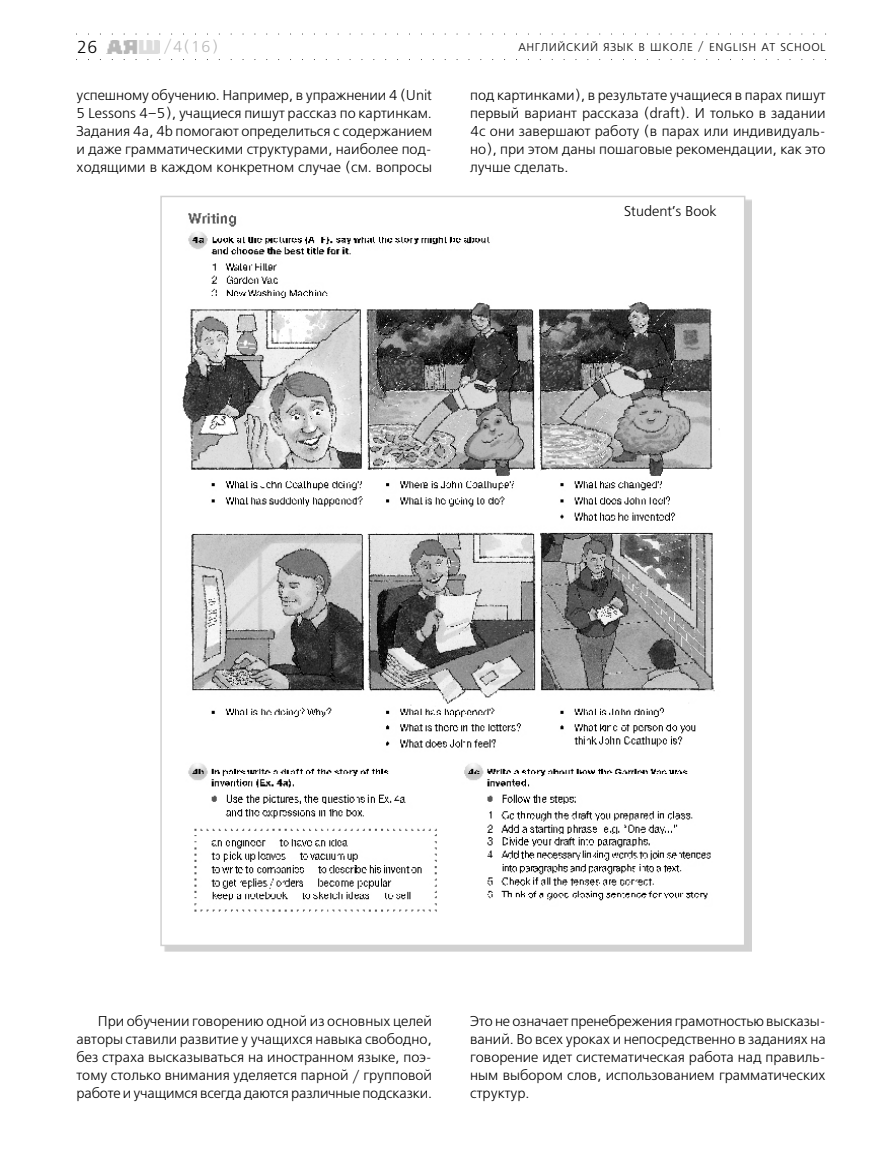
<style>
.page{position:relative;width:881px;height:1170px;background:#fff}
.page>*{position:absolute;margin:0;border:0;box-sizing:border-box;transform-origin:0 0}
.t1{font:17.25px "Free Set Light C";color:#000}
.t2{font:15.75px "Free Set Light C";color:#b9b9b9}
.t3{font:14.25px/18px "Free Set Light C";color:#000;text-align:justify}
.t4{font:11.25px "Free Set Light C";color:#000}
</style>
<div class="page">
<img style="left:106px;top:40px;width:53px;height:14px">
<svg style="left:76px;top:33px;width:739px;height:2px"></svg>
<svg style="left:76px;top:59px;width:739px;height:1px"></svg>
<img style="left:182px;top:213px;width:538px;height:699px">
<p class="t1" style="left:76px;top:38px;width:23px">26</p>
<p class="t2" style="left:163px;top:38px;width:56px">/4(16)</p>
<p class="t4" style="left:518px;top:41px;width:308px">Английский язык в школЕ / English at school</p>
<p class="t3" style="left:76px;top:86px;width:357px">успешному обучению. Например, в упражнении 4 (Unit 5 Lessons 4–5), учащиеся пишут рассказ по картинкам.<br>Задания 4a, 4b помогают определиться с содержанием и даже грамматическими структурами, наиболее под&shy;ходящими в каждом конкретном случае (см. вопросы</p>
<p class="t3" style="left:470px;top:86px;width:357px">под картинками), в результате учащиеся в парах пишут первый вариант рассказа (draft). И только в задании 4c они завершают работу (в парах или индивидуаль&shy;но), при этом даны пошаговые рекомендации, как это лучше сделать.</p>
<p class="t3" style="left:624px;top:203px;width:94px">Student’s Book</p>
<p class="t3" style="left:76px;top:1012px;width:357px;text-indent:21px">П ри обучении говорению одной из основных целей авторы ставили развитие у учащихся навыка свободно, без страха высказываться на иностранном языке, поэ&shy;тому столько внимания уделяется парной / групповой работе и учащимся всегда даются различные подсказки.</p>
<p class="t3" style="left:470px;top:1012px;width:357px">Это не означает пренебрежения грамотностью высказы&shy;ваний. Во всех уроках и непосредственно в заданиях на говорение идет систематическая работа над правиль&shy;ным выбором слов, использованием грамматических структур.</p>
</div>
